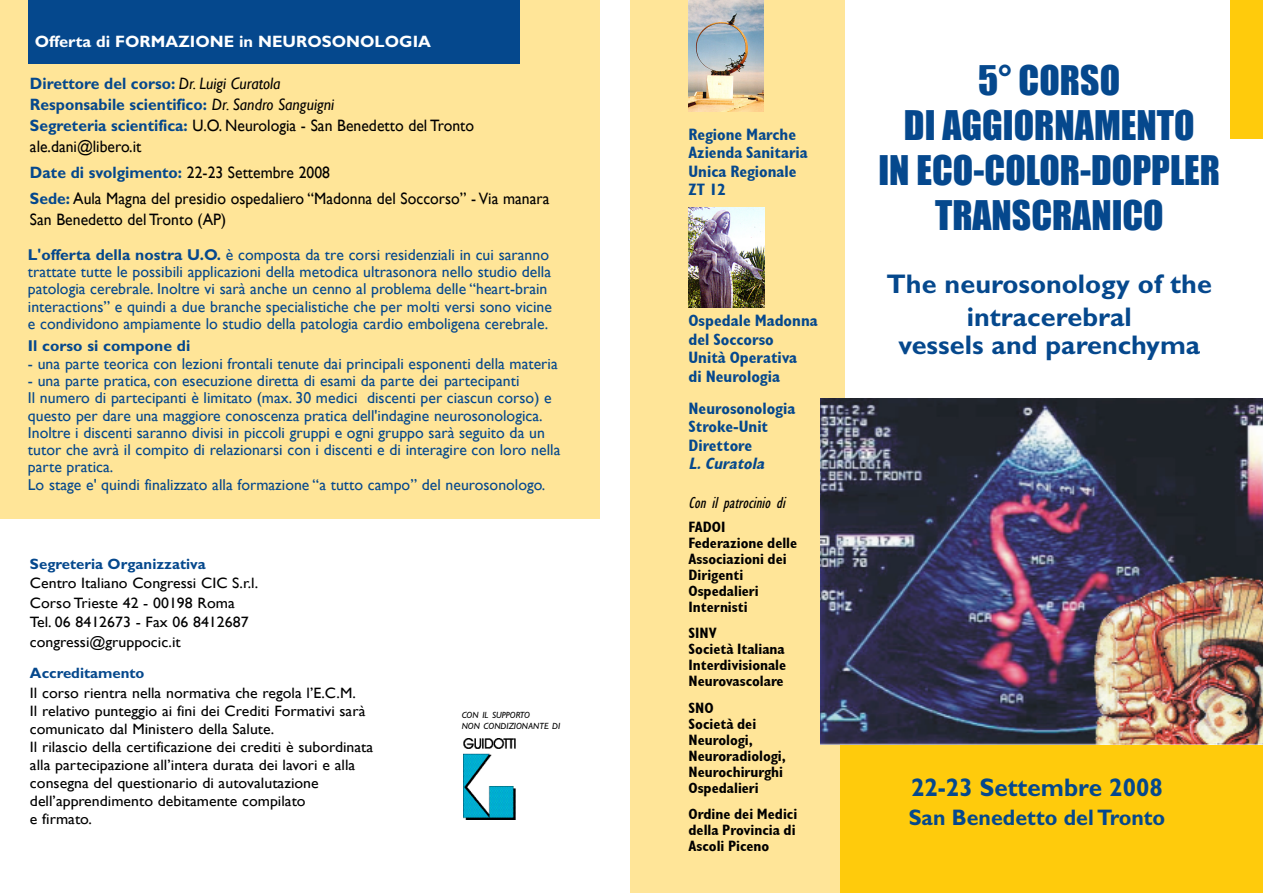
<style>
.page{position:relative;width:1263px;height:893px;background:#fff}
.page>*{position:absolute;margin:0;border:0;box-sizing:border-box;transform-origin:0 0}
.t1{font:37.5px/45px "Impact";color:#05488d;text-align:center}
.t2{font:700 27px/32.4px "Gill Sans";color:#05488d;text-align:center}
.t3{font:700 25.5px "Gill Sans";color:#05488d;scale:.95 1}
.t4{font:700 22.5px "Gill Sans";color:#05488d;scale:.95 1}
.t5{font:700 16.5px/21px "Gill Sans";color:#05488d;scale:.95 1}
.t6{font:700 condensed 16.5px/18.5px "Gill Sans";color:#05488d}
.t7{font:16.5px/25.5px "Gill Sans";color:#000;scale:.95 1}
.t8{font:700 16.5px "Gill Sans";color:#fff}
.t9{font:italic condensed 16.5px "Gill Sans";color:#000}
.t10{font:italic 700 condensed 16.5px "Gill Sans";color:#05488d}
.t11{font:15.75px/17.2px "Gill Sans";color:#05488d}
.t12{font:700 15.75px "Gill Sans";color:#05488d}
.t13{font:15px/18px "Gill Sans";color:#000;scale:1.05 1}
.t14{font:700 condensed 15px/15.9px "Gill Sans";color:#000}
.t15{font:700 15px "Gill Sans";color:#05488d}
.t16{font:italic 9px/10.5px "Gill Sans";color:#000}
.s1{font-weight:400;font-style:italic;color:#000}
.s2{font-weight:400;color:#000}
.s3{font-weight:700;color:#05488d}
.s4{font-weight:700}
</style>
<div class="page">
<div style="left:0;top:0;width:599px;height:519px;background:#ffe598"></div>
<div style="left:28px;top:0;width:492px;height:63px;background:#05488d"></div>
<div style="left:630px;top:0;width:214px;height:892px;background:#ffe598"></div>
<div style="left:841px;top:471px;width:422px;height:421px;background:#ffcb0c"></div>
<img style="left:820px;top:398px;width:443px;height:346px">
<img style="left:689px;top:0;width:75px;height:112px">
<img style="left:688px;top:207px;width:76px;height:100px">
<div style="left:1230px;top:0;width:33px;height:138px;background:#ffcb0c"></div>
<img style="left:464px;top:738px;width:51px;height:81px">
<p class="t8" style="left:35px;top:36px;width:398px">Offerta di FORMAZIONE in NEUROSONOLOGIA</p>
<p class="t5" style="left:30px;top:75px;width:469px">Direttore del corso: <span class="s1">Dr. Luigi Curatola<br></span>Responsabile scientifico: <span class="s1">Dr. Sandro Sanguigni<br></span>Segreteria scientifica: <span class="s2">U.O. Neurologia - San Benedetto del Tronto ale.dani@libero.it</span></p>
<p class="t7" style="left:30px;top:159px;width:548px"><span class="s3">Date di svolgimento:</span> 22-23 Settembre 2008<br><span class="s3">Sede:</span> Aula Magna del presidio ospedaliero “Madonna del Soccorso” - Via manara</p>
<p class="t7" style="left:30px;top:206px;width:208px">San Benedetto del Tronto (AP)</p>
<p class="t11" style="left:28px;top:246px;width:526px"><span class="s4">L'offerta della nostra U.O.</span> è composta da tre corsi residenziali in cui saranno trattate tutte le possibili applicazioni della metodica ultrasonora nello studio della patologia cerebrale. Inoltre vi sarà anche un cenno al problema delle “heart-brain interactions” e quindi a due branche specialistiche che per molti versi sono vicine e condividono ampiamente lo studio della patologia cardio emboligena cerebrale.</p>
<p class="t12" style="left:28px;top:341px;width:164px">Il corso si compone di</p>
<p class="t11" style="left:28px;top:355px;width:531px">- una parte teorica con lezioni frontali tenute dai principali esponenti della materia</p>
<p class="t11" style="left:28px;top:372px;width:534px">- una parte pratica, con esecuzione diretta di esami da parte dei partecipanti<br>Il numero di partecipanti è limitato (max. 30 medici discenti per ciascun corso) e questo per dare una maggiore conoscenza pratica dell'indagine neurosonologica.<br>Inoltre i discenti saranno divisi in piccoli gruppi e ogni gruppo sarà seguito da un tutor che avrà il compito di relazionarsi con i discenti e di interagire con loro nella parte pratica.<br>Lo stage e' quindi finalizzato alla formazione “a tutto campo” del neurosonologo.</p>
<p class="t15" style="left:30px;top:558px;width:177px">Segreteria Organizzativa</p>
<p class="t13" style="left:30px;top:573px;width:219px;line-height:19.5px">Centro Italiano Congressi CIC S.r.l.<br>Corso Trieste 42 - 00198 Roma<br>Tel. 06 8412673 - Fax 06 8412687 congressi@gruppocic.it</p>
<p class="t15" style="left:30px;top:668px;width:116px">Accreditamento</p>
<p class="t13" style="left:30px;top:683px;width:328px">Il corso rientra nella normativa che regola l’E.C.M.<br>Il relativo punteggio ai fini dei Crediti Formativi sarà comunicato dal Ministero della Salute.<br>Il rilascio della certificazione dei crediti è subordinata alla partecipazione all’intera durata dei lavori e alla consegna del questionario di autovalutazione dell’apprendimento debitamente compilato<br>e firmato.</p>
<p class="t16" style="left:462px;top:710px;width:100px">CON IL SUPPORTO<br>NON CONDIZIONANTE DI</p>
<p class="t6" style="left:689px;top:125px;width:121px">Regione Marche<br>Azienda Sanitaria<br>Unica Regionale<br>ZT 12</p>
<p class="t6" style="left:689px;top:311px;width:131px">Ospedale Madonna del Soccorso<br>Unità Operativa<br>di Neurologia</p>
<p class="t6" style="left:689px;top:398px;width:108px">Neurosonologia<br>Stroke-Unit<br>Direttore</p>
<p class="t10" style="left:689px;top:453px;width:81px">L.Curatola</p>
<p class="t9" style="left:689px;top:496px;width:101px">Con il patrocinio di</p>
<p class="t14" style="left:689px;top:519px;width:110px">FADOI<br>Federazione delle<br>Associazioni dei<br>Dirigenti<br>Ospedalieri<br>Internisti</p>
<p class="t14" style="left:689px;top:625px;width:99px">SINV<br>Società Italiana<br>Interdivisionale<br>Neurovascolare</p>
<p class="t14" style="left:689px;top:700px;width:99px">SNO<br>Società dei<br>Neurologi,<br>Neuroradiologi,<br>Neurochirurghi<br>Ospedalieri</p>
<p class="t14" style="left:689px;top:806px;width:110px;text-align:justify">Ordine dei Medici della Provincia di Ascoli Piceno</p>
<h1 class="t1" style="left:878px;top:58px;width:343px">5° CORSO<br>DI AGGIORNAMENTO<br>IN ECO-COLOR-DOPPLER<br>TRANSCRANICO</h1>
<h2 class="t2" style="left:887px;top:271px;width:327px">The neurosonology of the intracerebral</h2>
<h2 class="t2" style="left:898px;top:332px;width:303px">vessels and parenchyma</h2>
<h3 class="t3" style="left:911px;top:778px;width:267px">22-23 Settembre 2008</h3>
<h3 class="t4" style="left:909px;top:809px;width:272px">San Benedetto del Tronto</h3>
</div>
